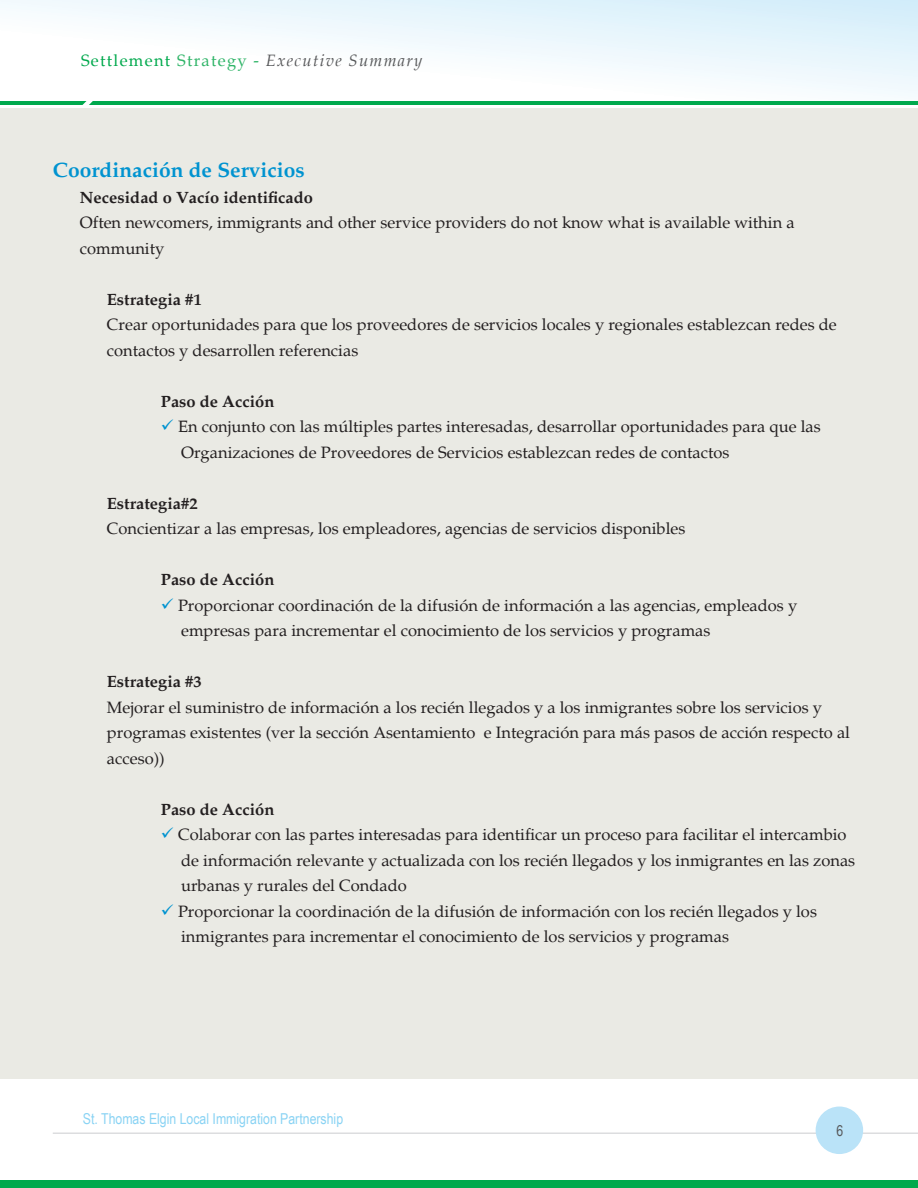
<style>
.page{position:relative;width:918px;height:1188px;background:#fff}
.page>*{position:absolute;margin:0;border:0;box-sizing:border-box;transform-origin:0 0}
.t1{font:700 21px "Palatino";color:#0093d0}
.t2{font:16.5px/25.5px "Palatino";color:#231f20}
.t3{font:700 16.5px "Palatino";color:#231f20}
.t4{font:italic 16.5px "Palatino";letter-spacing:.08em;color:#57585a}
.t5{font:15px "Arial Narrow";color:#89d3f4}
.t6{font:15px "Arial Narrow";color:#57585a}
.s1{font-style:normal;color:#00a94d}
.s2{font-style:normal;color:#31b569}
.s3{color:#0093d0}
</style>
<div class="page">
<hr style="left:53px;top:1132px;width:865px;height:2px;background:#dcdddf">
<div style="left:816px;top:1107px;width:47px;height:47px;background:#bae3f8;border-radius:50%"></div>
<svg style="left:0;top:0;width:918px;height:97px"></svg>
<div style="left:0;top:1180px;width:918px;height:8px;background:#00a94d"></div>
<hr style="left:0;top:101px;width:918px;height:4px;background:#00a94d">
<svg style="left:73px;top:76px;width:41px;height:29px"></svg>
<div style="left:0;top:108px;width:918px;height:970px;background:#eaeae4"></div>
<p class="t4" style="left:81px;top:50px;width:343px"><span class="s1">Settlement</span> <span class="s2">Strategy -</span> Executive Summary</p>
<p class="t1" style="left:53px;top:158px;width:253px">Coordinación de Servicios</p>
<p class="t3" style="left:80px;top:188px;width:235px">Necesidad o Vacío identificado</p>
<p class="t2" style="left:80px;top:210px;width:716px">Often newcomers, immigrants and other service providers do not know what is available within a community</p>
<p class="t3" style="left:107px;top:290px;width:96px">Estrategia #1</p>
<p class="t2" style="left:107px;top:312px;width:731px">Crear oportunidades para que los proveedores de servicios locales y regionales establezcan redes de</p>
<p class="t2" style="left:107px;top:338px;width:253px">contactos y desarrollen referencias</p>
<p class="t3" style="left:161px;top:392px;width:115px">Paso de Acción</p>
<p class="t2" style="left:161px;top:414px;width:661px"><span class="s3">✓</span> En conjunto con las múltiples partes interesadas, desarrollar oportunidades para que las</p>
<p class="t2" style="left:181px;top:440px;width:550px">Organizaciones de Proveedores de Servicios establezcan redes de contactos</p>
<p class="t3" style="left:107px;top:494px;width:92px">Estrategia#2</p>
<p class="t2" style="left:107px;top:516px;width:580px">Concientizar a las empresas, los empleadores, agencias de servicios disponibles</p>
<p class="t3" style="left:161px;top:570px;width:115px">Paso de Acción</p>
<p class="t2" style="left:161px;top:593px;width:638px"><span class="s3">✓</span> Proporcionar coordinación de la difusión de información a las agencias, empleados y</p>
<p class="t2" style="left:181px;top:618px;width:531px">empresas para incrementar el conocimiento de los servicios y programas</p>
<p class="t3" style="left:107px;top:672px;width:96px">Estrategia #3</p>
<p class="t2" style="left:107px;top:695px;width:717px">Mejorar el suministro de información a los recién llegados y a los inmigrantes sobre los servicios y</p>
<p class="t2" style="left:107px;top:720px;width:745px">programas existentes (ver la sección Asentamiento e Integración para más pasos de acción respecto al acceso))</p>
<p class="t3" style="left:161px;top:800px;width:115px">Paso de Acción</p>
<p class="t2" style="left:161px;top:822px;width:687px"><span class="s3">✓</span> Colaborar con las partes interesadas para identificar un proceso para facilitar el intercambio</p>
<p class="t2" style="left:181px;top:848px;width:676px">de información relevante y actualizada con los recién llegados y los inmigrantes en las zonas urbanas y rurales del Condado</p>
<p class="t2" style="left:161px;top:899px;width:658px"><span class="s3">✓</span> Proporcionar la coordinación de la difusión de información con los recién llegados y los</p>
<p class="t2" style="left:181px;top:924px;width:549px">inmigrantes para incrementar el conocimiento de los servicios y programas</p>
<p class="t5" style="left:83px;top:1108px;width:262px">St. Thomas Elgin Local Immigration Partnership</p>
<p class="t6" style="left:836px;top:1119px;width:8px">6</p>
</div>
